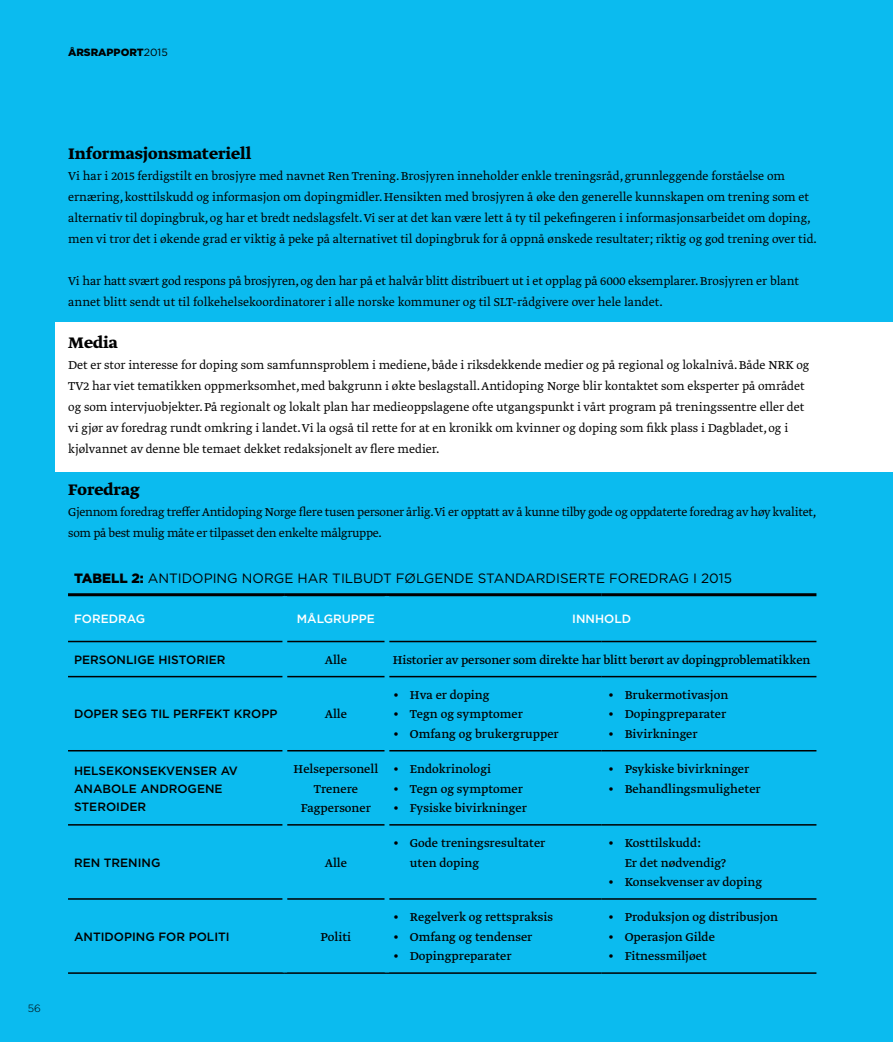
<style>
.page{position:relative;width:893px;height:1042px;background:#0bbbef}
.page>*{position:absolute;margin:0;border:0;box-sizing:border-box;transform-origin:0 0}
.t1{font:700 18px "Greta Text Std";color:#000}
.t2{font:300 13.5px/21px "Greta Text Std";color:#000}
.t3{font:13.5px/19.5px "Greta Text Std";color:#000}
.t4{font:300 13.5px/21px "Greta Text Std";letter-spacing:-.02em;color:#000}
.t5{font:13.5px "Gotham";color:#000}
.t6{font:500 12px/18px "Gotham";color:#000}
.t7{font:500 12px "Gotham";color:#fff}
.t8{font:900 10.5px "Gotham";color:#000}
.t9{font:300 10.5px "Gotham";color:#000}
.s1{font-weight:400}
.s2{font-weight:900}
</style>
<div class="page">
<div style="left:55px;top:322px;width:838px;height:150px;background:#fff"></div>
<hr style="left:68px;top:641px;width:215px;height:1px;background:#000">
<hr style="left:287px;top:641px;width:98px;height:1px;background:#000">
<hr style="left:389px;top:641px;width:213px;height:1px;background:#000">
<hr style="left:602px;top:641px;width:214px;height:1px;background:#000">
<hr style="left:68px;top:676px;width:215px;height:1px;background:#000">
<hr style="left:287px;top:676px;width:98px;height:1px;background:#000">
<hr style="left:389px;top:676px;width:213px;height:1px;background:#000">
<hr style="left:602px;top:676px;width:214px;height:1px;background:#000">
<hr style="left:68px;top:593px;width:217px;height:3px;background:#000">
<hr style="left:285px;top:593px;width:102px;height:3px;background:#000">
<hr style="left:387px;top:593px;width:215px;height:3px;background:#000">
<hr style="left:602px;top:593px;width:214px;height:3px;background:#000">
<hr style="left:68px;top:750px;width:215px;height:1px;background:#000">
<hr style="left:287px;top:750px;width:98px;height:1px;background:#000">
<hr style="left:389px;top:750px;width:213px;height:1px;background:#000">
<hr style="left:602px;top:750px;width:214px;height:1px;background:#000">
<hr style="left:68px;top:824px;width:215px;height:1px;background:#000">
<hr style="left:287px;top:824px;width:98px;height:1px;background:#000">
<hr style="left:389px;top:824px;width:213px;height:1px;background:#000">
<hr style="left:602px;top:824px;width:214px;height:1px;background:#000">
<hr style="left:68px;top:898px;width:215px;height:1px;background:#000">
<hr style="left:287px;top:898px;width:98px;height:1px;background:#000">
<hr style="left:389px;top:898px;width:213px;height:1px;background:#000">
<hr style="left:602px;top:898px;width:214px;height:1px;background:#000">
<hr style="left:68px;top:972px;width:217px;height:2px;background:#000">
<hr style="left:285px;top:972px;width:102px;height:2px;background:#000">
<hr style="left:387px;top:972px;width:215px;height:2px;background:#000">
<hr style="left:602px;top:972px;width:214px;height:2px;background:#000">
<p class="t8" style="left:68px;top:45px;width:101px">ÅRSRAPPORT<span class="s1">2015</span></p>
<p class="t9" style="left:28px;top:1002px;width:15px">56</p>
<h1 class="t1" style="left:68px;top:143px;width:185px">Informasjonsmateriell</h1>
<p class="t2" style="left:68px;top:166px;width:750px">Vi har i 2015 ferdigstilt en brosjyre med navnet Ren Trening. Brosjyren inneholder enkle treningsråd, grunnleggende forståelse om ernæring, kosttilskudd og informasjon om dopingmidler. Hensikten med brosjyren å øke den generelle kunnskapen om trening som et alternativ til dopingbruk, og har et bredt nedslagsfelt. Vi ser at det kan være lett å ty til pekefingeren i informasjonsarbeidet om doping, men vi tror det i økende grad er viktig å peke på alternativet til dopingbruk for å oppnå ønskede resultater; riktig og god trening over tid.</p>
<p class="t2" style="left:68px;top:271px;width:732px">Vi har hatt svært god respons på brosjyren, og den har på et halvår blitt distribuert ut i et opplag på 6000 eksemplarer. Brosjyren er blant annet blitt sendt ut til folkehelsekoordinatorer i alle norske kommuner og til SLT-rådgivere over hele landet.</p>
<h1 class="t1" style="left:68px;top:332px;width:51px">Media</h1>
<p class="t2" style="left:68px;top:355px;width:743px">Det er stor interesse for doping som samfunnsproblem i mediene, både i riksdekkende medier og på regional og lokalnivå. Både NRK og TV2 har viet tematikken oppmerksomhet, med bakgrunn i økte beslagstall. Antidoping Norge blir kontaktet som eksperter på området og som intervjuobjekter. På regionalt og lokalt plan har medieoppslagene ofte utgangspunkt i vårt program på treningssentre eller det vi gjør av foredrag rundt omkring i landet. Vi la også til rette for at en kronikk om kvinner og doping som fikk plass i Dagbladet, og i kjølvannet av denne ble temaet dekket redaksjonelt av flere medier.</p>
<h1 class="t1" style="left:68px;top:479px;width:73px">Foredrag</h1>
<p class="t4" style="left:68px;top:502px;width:749px">Gjennom foredrag treffer Antidoping Norge flere tusen personer årlig.Vi er opptatt av å kunne tilby gode og oppdaterte foredrag av høy kvalitet, som på best mulig måte er tilpasset den enkelte målgruppe.</p>
<p class="t5" style="left:74px;top:570px;width:659px"><span class="s2">TABELL 2:</span> ANTIDOPING NORGE HAR TILBUDT FØLGENDE STANDARDISERTE FOREDRAG I 2015</p>
<p class="t7" style="left:74px;top:611px;width:73px">FOREDRAG</p>
<p class="t7" style="left:297px;top:611px;width:80px">MÅLGRUPPE</p>
<p class="t7" style="left:572px;top:611px;width:60px">INNHOLD</p>
<p class="t6" style="left:74px;top:650px;width:153px">PERSONLIGE HISTORIER</p>
<p class="t3" style="left:325px;top:651px;width:24px">Alle</p>
<p class="t3" style="left:393px;top:651px;width:419px">Historier av personer som direkte har blitt berørt av dopingproblematikken</p>
<p class="t6" style="left:74px;top:705px;width:205px">DOPER SEG TIL PERFEKT KROPP</p>
<p class="t3" style="left:325px;top:705px;width:24px">Alle</p>
<p class="t3" style="left:393px;top:686px;width:98px">• Hva er doping</p>
<p class="t3" style="left:393px;top:705px;width:132px">• Tegn og symptomer</p>
<p class="t3" style="left:393px;top:725px;width:167px">• Omfang og brukergrupper</p>
<p class="t6" style="left:74px;top:761px;width:165px">HELSEKONSEKVENSER AV<br>ANABOLE ANDROGENE<br>STEROIDER</p>
<p class="t3" style="left:294px;top:760px;width:86px;text-align:center">Helsepersonell<br>Trenere<br>Fagpersoner</p>
<p class="t3" style="left:393px;top:760px;width:100px">• Endokrinologi</p>
<p class="t3" style="left:393px;top:779px;width:132px">• Tegn og symptomer</p>
<p class="t3" style="left:393px;top:799px;width:135px">• Fysiske bivirkninger</p>
<p class="t3" style="left:608px;top:686px;width:122px">• Brukermotivasjon</p>
<p class="t3" style="left:608px;top:705px;width:120px">• Dopingpreparater</p>
<p class="t3" style="left:608px;top:725px;width:91px">• Bivirkninger</p>
<p class="t3" style="left:608px;top:760px;width:143px">• Psykiske bivirkninger</p>
<p class="t3" style="left:608px;top:779px;width:155px">• Behandlingsmuligheter</p>
<p class="t6" style="left:74px;top:853px;width:88px">REN TRENING</p>
<p class="t3" style="left:325px;top:853px;width:24px">Alle</p>
<p class="t6" style="left:74px;top:927px;width:157px">ANTIDOPING FOR POLITI</p>
<p class="t3" style="left:321px;top:927px;width:32px">Politi</p>
<p class="t3" style="left:410px;top:834px;width:137px;text-indent:-17px">• Gode treningsresultater uten doping</p>
<p class="t3" style="left:625px;top:834px;width:103px;text-indent:-17px">• Kosttilskudd:<br>Er det nødvendig?</p>
<p class="t3" style="left:608px;top:873px;width:156px">• Konsekvenser av doping</p>
<p class="t3" style="left:393px;top:908px;width:162px">• Regelverk og rettspraksis</p>
<p class="t3" style="left:393px;top:927px;width:141px">• Omfang og tendenser</p>
<p class="t3" style="left:393px;top:947px;width:120px">• Dopingpreparater</p>
<p class="t3" style="left:608px;top:908px;width:172px">• Produksjon og distribusjon</p>
<p class="t3" style="left:608px;top:927px;width:109px">• Operasjon Gilde</p>
<p class="t3" style="left:608px;top:947px;width:101px">• Fitnessmiljøet</p>
</div>
